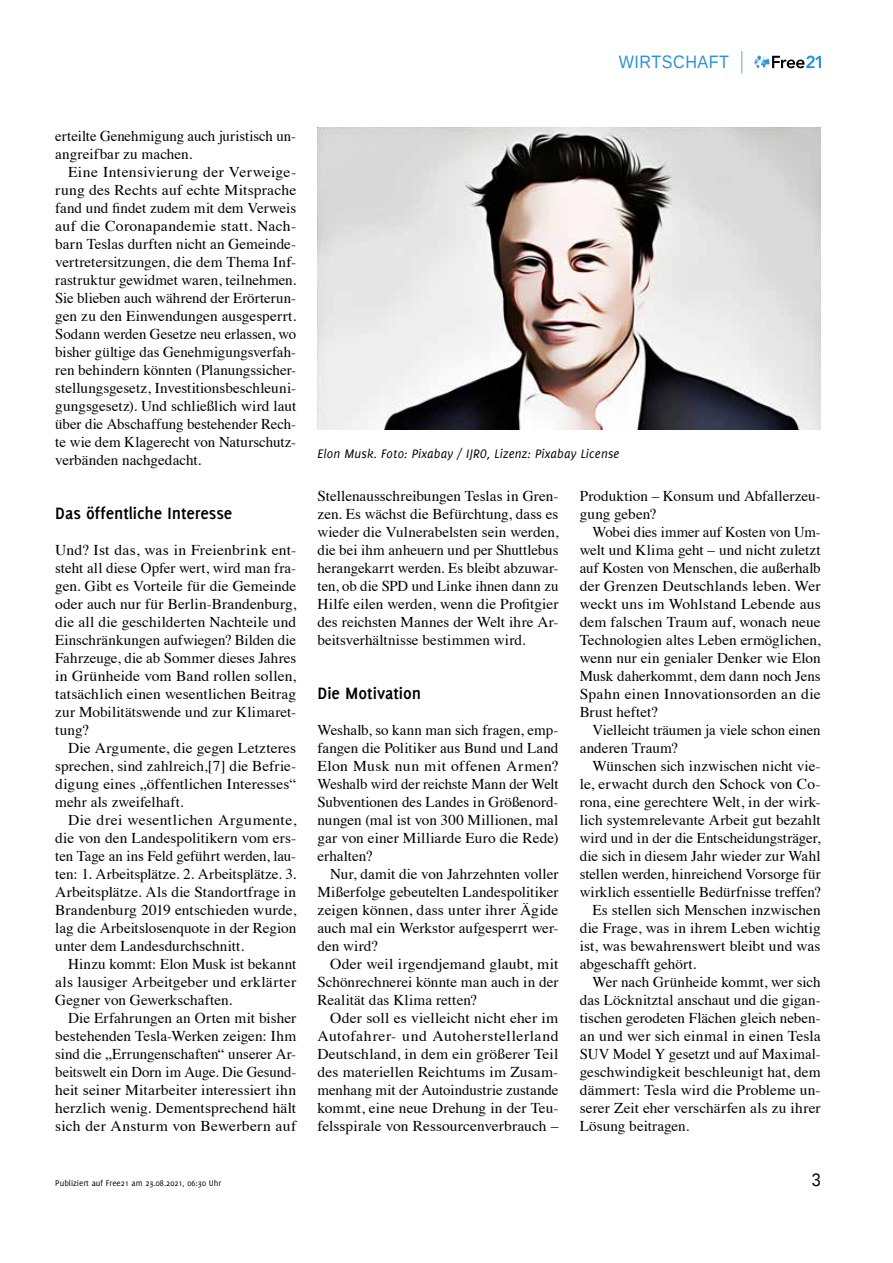
<style>
.page{position:relative;width:893px;height:1263px;background:#fff}
.page>*{position:absolute;margin:0;border:0;box-sizing:border-box;transform-origin:0 0}
.t1{font:700 18px "Delicious";letter-spacing:-.005em;color:#000}
.t2{font:18px "Liberation Sans";letter-spacing:.03em;color:#2b93d1;scale:.9 1}
.t3{font:18px "Liberation Sans";color:#000;scale:.9 1}
.t4{font:15px/18px "Times";color:#000;text-align:justify}
.t5{font:15px/18px "Times";color:#000;text-align:justify;scale:1.04 1}
.t6{font:italic 13.5px "Delicious";letter-spacing:.015em;color:#000}
.t7{font:9px "Delicious";color:#000}
</style>
<div class="page">
<svg style="left:755px;top:55px;width:66px;height:13px"></svg>
<svg style="left:741px;top:51px;width:1px;height:23px"></svg>
<img style="left:317px;top:128px;width:504px;height:301px">
<p class="t2" style="left:619px;top:51px;width:124px">WIRTSCHAFT</p>
<p class="t4" style="left:55px;top:126px;width:242px">erteilte Genehmigung auch juristisch un&shy;angreifbar zu machen.</p>
<p class="t5" style="left:55px;top:162px;width:233px;text-indent:13px">Eine Intensivierung der Verweige&shy;rung des Rechts auf echte Mitsprache fand und findet zudem mit dem Verweis auf die Coronapandemie statt. Nach&shy;barn Teslas durften nicht an Gemeinde&shy;vertretersitzungen, die dem Thema Inf&shy;rastruktur gewidmet waren, teilnehmen.<br>Sie blieben auch während der Erörterun&shy;gen zu den Einwendungen ausgesperrt.<br>Sodann werden Gesetze neu erlassen, wo bisher gültige das Genehmigungsverfah&shy;ren behindern könnten (Planungssicher&shy;stellungsgesetz, Investitionsbeschleuni&shy;gungsgesetz). Und schließlich wird laut über die Abschaffung bestehender Rech&shy;te wie dem Klagerecht von Naturschutz&shy;verbänden nachgedacht.</p>
<p class="t1" style="left:55px;top:503px;width:179px">Das öffentliche Interesse</p>
<p class="t5" style="left:55px;top:540px;width:233px">Und? Ist das, was in Freienbrink ent&shy;steht all diese Opfer wert, wird man fra&shy;gen. Gibt es Vorteile für die Gemeinde oder auch nur für Berlin-Brandenburg, die all die geschilderten Nachteile und Einschränkungen aufwiegen? Bilden die Fahrzeuge, die ab Sommer dieses Jahres in Grünheide vom Band rollen sollen, tatsächlich einen wesentlichen Beitrag zur Mobilitätswende und zur Klimaret&shy;tung?</p>
<p class="t4" style="left:55px;top:738px;width:242px;text-indent:13px">Die Argumente, die gegen Letzteres sprechen, sind zahlreich,[7] die Befrie&shy;digung eines „öffentlichen Interesses“ mehr als zweifelhaft.</p>
<p class="t5" style="left:55px;top:810px;width:233px;text-indent:13px">Die drei wesentlichen Argumente, die von den Landespolitikern vom ers&shy;ten Tage an ins Feld geführt werden, lau&shy;ten: 1. Arbeitsplätze. 2. Arbeitsplätze. 3.<br>Arbeitsplätze. Als die Standortfrage in Brandenburg 2019 entschieden wurde, lag die Arbeitslosenquote in der Region unter dem Landesdurchschnitt.</p>
<p class="t4" style="left:55px;top:954px;width:242px;text-indent:13px">Hinzu kommt: Elon Musk ist bekannt als lausiger Arbeitgeber und erklärter Gegner von Gewerkschaften.</p>
<p class="t4" style="left:55px;top:1008px;width:242px;text-indent:13px">Die Erfahrungen an Orten mit bisher bestehenden Tesla-Werken zeigen: Ihm sind die „Errungenschaften“ unserer Ar&shy;beitswelt ein Dorn im Auge. Die Gesund&shy;heit seiner Mitarbeiter interessiert ihn herzlich wenig. Dementsprechend hält sich der Ansturm von Bewerbern auf</p>
<p class="t6" style="left:317px;top:446px;width:303px">Elon Musk. Foto: Pixabay / IJRO, Lizenz: Pixabay License</p>
<p class="t4" style="left:317px;top:486px;width:242px">Stellenausschreibungen Teslas in Gren&shy;zen. Es wächst die Befürchtung, dass es wieder die Vulnerabelsten sein werden, die bei ihm anheuern und per Shuttlebus herangekarrt werden. Es bleibt abzuwar&shy;ten, ob die SPD und Linke ihnen dann zu Hilfe eilen werden, wenn die Profitgier des reichsten Mannes der Welt ihre Ar&shy;beitsverhältnisse bestimmen wird.</p>
<p class="t1" style="left:317px;top:683px;width:105px">Die Motivation</p>
<p class="t4" style="left:317px;top:720px;width:242px">Weshalb, so kann man sich fragen, emp&shy;fangen die Politiker aus Bund und Land Elon Musk nun mit offenen Armen?<br>Weshalb wird der reichste Mann der Welt Subventionen des Landes in Größenord&shy;nungen (mal ist von 300 Millionen, mal gar von einer Milliarde Euro die Rede) erhalten?</p>
<p class="t4" style="left:317px;top:864px;width:242px;text-indent:13px">Nur, damit die von Jahrzehnten voller Mißerfolge gebeutelten Landespolitiker zeigen können, dass unter ihrer Ägide auch mal ein Werkstor aufgesperrt wer&shy;den wird?</p>
<p class="t5" style="left:317px;top:954px;width:233px;text-indent:13px">Oder weil irgendjemand glaubt, mit Schönrechnerei könnte man auch in der Realität das Klima retten?</p>
<p class="t5" style="left:317px;top:1008px;width:233px;text-indent:13px">Oder soll es vielleicht nicht eher im Autofahrer- und Autoherstellerland Deutschland, in dem ein größerer Teil des materiellen Reichtums im Zusam&shy;menhang mit der Autoindustrie zustande kommt, eine neue Drehung in der Teu&shy;felsspirale von Ressourcenverbrauch –</p>
<p class="t4" style="left:580px;top:486px;width:242px">Produktion – Konsum und Abfallerzeu&shy;gung geben?</p>
<p class="t4" style="left:580px;top:522px;width:242px;text-indent:13px">Wobei dies immer auf Kosten von Um&shy;welt und Klima geht – und nicht zuletzt auf Kosten von Menschen, die außerhalb der Grenzen Deutschlands leben. Wer weckt uns im Wohlstand Lebende aus dem falschen Traum auf, wonach neue Technologien altes Leben ermöglichen, wenn nur ein genialer Denker wie Elon Musk daherkommt, dem dann noch Jens Spahn einen Innovationsorden an die Brust heftet?</p>
<p class="t4" style="left:580px;top:720px;width:242px;text-indent:13px">Vielleicht träumen ja viele schon einen anderen Traum?</p>
<p class="t4" style="left:592px;top:756px;width:230px">Wünschen sich inzwischen nicht vie-</p>
<p class="t4" style="left:580px;top:774px;width:242px">le, erwacht durch den Schock von Co-</p>
<p class="t4" style="left:580px;top:792px;width:242px">rona, eine gerechtere Welt, in der wirk-</p>
<p class="t4" style="left:580px;top:810px;width:242px">lich systemrelevante Arbeit gut bezahlt</p>
<p class="t4" style="left:580px;top:828px;width:242px">wird und in der die Entscheidungsträger,</p>
<p class="t4" style="left:580px;top:846px;width:242px">die sich in diesem Jahr wieder zur Wahl</p>
<p class="t4" style="left:580px;top:864px;width:242px">stellen werden, hinreichend Vorsorge für</p>
<p class="t4" style="left:580px;top:882px;width:242px">wirklich essentielle Bedürfnisse treffen?</p>
<p class="t4" style="left:592px;top:900px;width:230px">Es stellen sich Menschen inzwischen</p>
<p class="t4" style="left:580px;top:918px;width:242px">die Frage, was in ihrem Leben wichtig</p>
<p class="t4" style="left:580px;top:936px;width:242px">ist, was bewahrenswert bleibt und was</p>
<p class="t4" style="left:580px;top:954px;width:118px">abgeschafft gehört.</p>
<p class="t4" style="left:592px;top:972px;width:230px">Wer nach Grünheide kommt, wer sich</p>
<p class="t4" style="left:580px;top:990px;width:242px">das Löcknitztal anschaut und die gigan-</p>
<p class="t4" style="left:580px;top:1008px;width:242px">tischen gerodeten Flächen gleich neben-</p>
<p class="t5" style="left:580px;top:1026px;width:233px">an und wer sich einmal in einen Tesla</p>
<p class="t4" style="left:580px;top:1044px;width:242px">SUV Model Y gesetzt und auf Maximal-</p>
<p class="t4" style="left:580px;top:1062px;width:242px">geschwindigkeit beschleunigt hat, dem</p>
<p class="t4" style="left:580px;top:1080px;width:242px">dämmert: Tesla wird die Probleme un-</p>
<p class="t4" style="left:580px;top:1098px;width:242px">serer Zeit eher verschärfen als zu ihrer</p>
<p class="t4" style="left:580px;top:1116px;width:111px">Lösung beitragen.</p>
<p class="t7" style="left:55px;top:1177px;width:168px">Publiziert auf Free21 am 23.08.2021, 06:30 Uhr</p>
<p class="t3" style="left:812px;top:1168px;width:12px">3</p>
</div>
